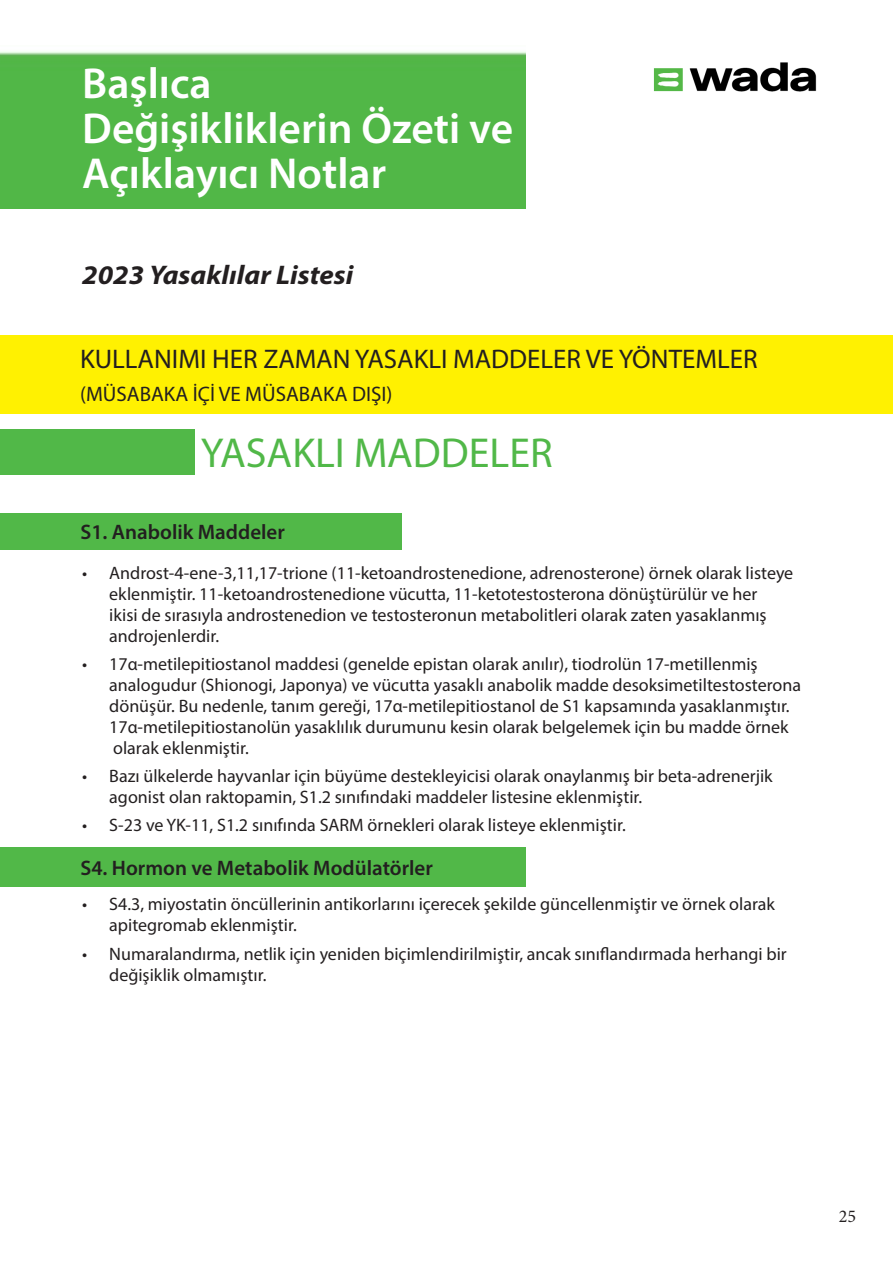
<style>
.page{position:relative;width:893px;height:1263px;background:#fff}
.page>*{position:absolute;margin:0;border:0;box-sizing:border-box;transform-origin:0 0}
.t1{font:600 43.5px/45px "Myriad Pro";color:#fff}
.t2{font:42px "Myriad Pro";color:#51b848}
.t3{font:27px "Myriad Pro";color:#231f20}
.t4{font:italic 700 27px "Myriad Pro";color:#231f20;scale:1.06 1}
.t5{font:600 21px "Myriad Pro";color:#231f20}
.t6{font:21px "Myriad Pro";color:#231f20}
.t7{font:18px/21px "Myriad Pro";color:#231f20}
.t8{font:18px "Minion Pro";color:#231f20}
</style>
<div class="page">
<div style="left:0;top:51px;width:526px;height:158px;background:#51b747"></div>
<div style="left:0;top:335px;width:893px;height:79px;background:#fff101"></div>
<div style="left:0;top:513px;width:402px;height:37px;background:#51b848"></div>
<img style="left:653px;top:62px;width:164px;height:30px">
<div style="left:0;top:430px;width:194px;height:45px;background:#51b848"></div>
<div style="left:0;top:847px;width:526px;height:40px;background:#51b848"></div>
<p class="t1" style="left:82px;top:59px;width:131px">Başlıca</p>
<p class="t1" style="left:82px;top:104px;width:432px">Değişikliklerin Özeti ve<br>Açıklayıcı Notlar</p>
<p class="t4" style="left:82px;top:257px;width:257px">2023 Yasaklılar Listesi</p>
<p class="t3" style="left:80px;top:343px;width:679px">KULLANIMI HER ZAMAN YASAKLI MADDELER VE YÖNTEMLER</p>
<p class="t6" style="left:80px;top:381px;width:314px">(MÜSABAKA İÇİ VE MÜSABAKA DIŞI)</p>
<p class="t2" style="left:201px;top:427px;width:353px">YASAKLI MADDELER</p>
<p class="t5" style="left:81px;top:519px;width:206px">S1. Anabolik Maddeler</p>
<p class="t7" style="left:109px;top:562px;width:685px;text-indent:-27px">• Androst-4-ene-3,11,17-trione (11-ketoandrostenedione, adrenosterone) örnek olarak listeye eklenmiştir. 11-ketoandrostenedione vücutta, 11-ketotestosterona dönüştürülür ve her<br>ikisi de sırasıyla androstenedion ve testosteronun metabolitleri olarak zaten yasaklanmış androjenlerdir.</p>
<p class="t7" style="left:109px;top:653px;width:693px;text-indent:-27px">• 17α-metilepitiostanol maddesi (genelde epistan olarak anılır), tiodrolün 17-metillenmiş analogudur (Shionogi, Japonya) ve vücutta yasaklı anabolik madde desoksimetiltestosterona dönüşür. Bu nedenle, tanım gereği, 17α-metilepitiostanol de S1 kapsamında yasaklanmıştır.<br>17α-metilepitiostanolün yasaklılık durumunu kesin olarak belgelemek için bu madde örnek olarak eklenmiştir.</p>
<p class="t7" style="left:109px;top:765px;width:665px;text-indent:-27px">• Bazı ülkelerde hayvanlar için büyüme destekleyicisi olarak onaylanmış bir beta-adrenerjik agonist olan raktopamin, S1.2 sınıfındaki maddeler listesine eklenmiştir.</p>
<p class="t7" style="left:82px;top:814px;width:545px">• S-23 ve YK-11, S1.2 sınıfında SARM örnekleri olarak listeye eklenmiştir.</p>
<p class="t5" style="left:81px;top:854px;width:354px">S4. Hormon ve Metabolik Modülatörler</p>
<p class="t7" style="left:109px;top:893px;width:667px;line-height:21.6px;text-indent:-27px">• S4.3, miyostatin öncüllerinin antikorlarını içerecek şekilde güncellenmiştir ve örnek olarak apitegromab eklenmiştir.</p>
<p class="t7" style="left:109px;top:943px;width:679px;line-height:21.6px;text-indent:-27px">• Numaralandırma, netlik için yeniden biçimlendirilmiştir, ancak sınıflandırmada herhangi bir değişiklik olmamıştır.</p>
<p class="t8" style="left:839px;top:1204px;width:19px">25</p>
</div>
